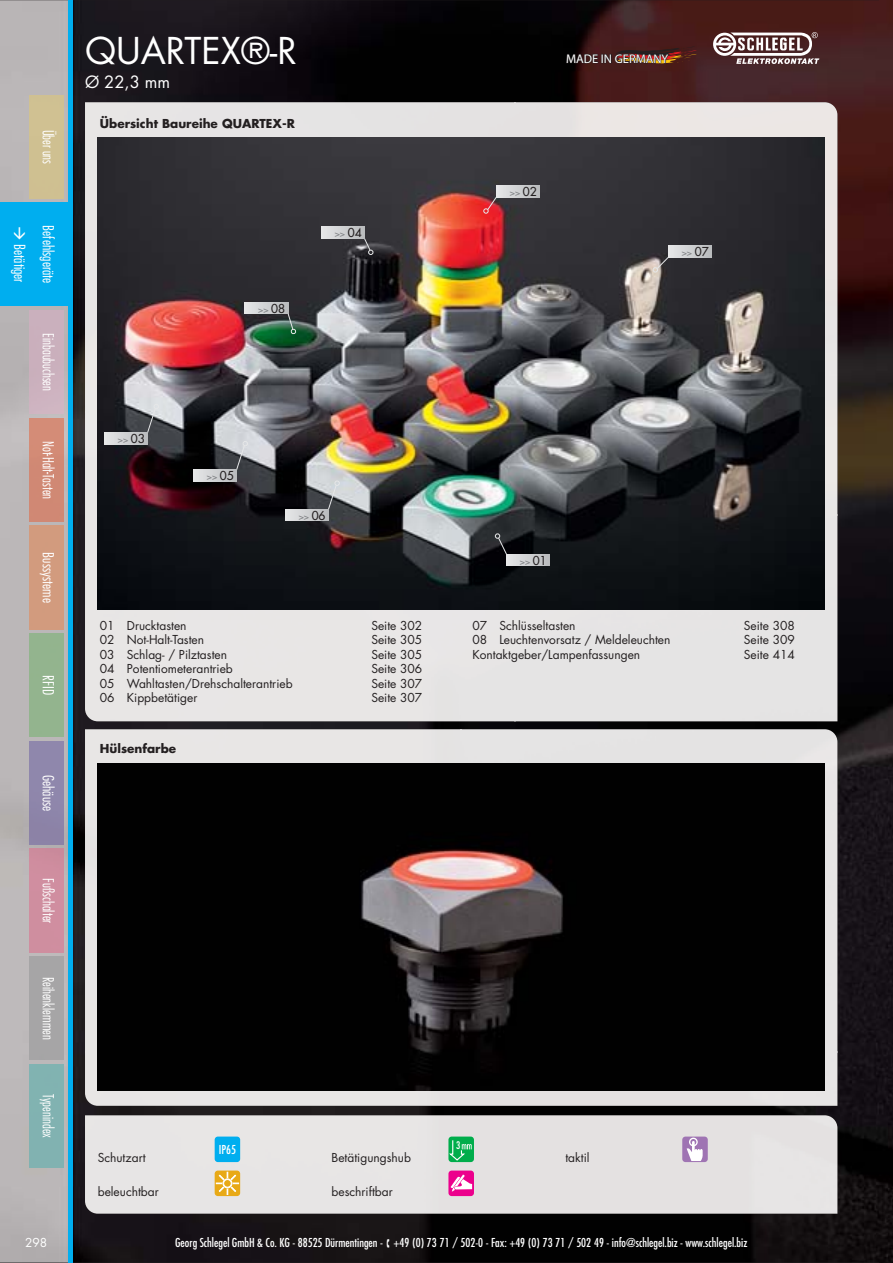
<style>
.page{position:relative;width:893px;height:1263px;background:#fff}
.page>*{position:absolute;margin:0;border:0;box-sizing:border-box;transform-origin:0 0}
.t1{font:36px "Futura Std";color:#fff}
.t2{font:16.5px "Futura Std";color:#fff}
.t3{font:300 condensed 15px "Futura Std";color:#fff;scale:.92 1}
.t4{font:300 condensed 15px/28.8px "Futura Std";color:#fff;text-align:right}
.t5{font:300 condensed 15px "Futura Std";color:#fff;scale:.93 1}
.t6{font:12.6px "Myriad Pro";color:#fff}
.t7{font:12px "Futura Std";color:#231f20}
.t8{font:condensed 12px "Futura Std";color:#fff}
.t9{font:700 12px "Futura Std";color:#231f20}
.t10{font:12px "Futura Std";color:#fff}
.t11{font:condensed 10.2px "Futura Std";color:#fff}
.t12{font:500 9px "Futura Std";color:#808285}
.s1{font-size:12px;color:#231f20}
</style>
<div class="page">
<img style="left:0;top:0;width:893px;height:1263px">
<svg style="left:713px;top:32px;width:106px;height:32px"></svg>
<svg style="left:566px;top:46px;width:135px;height:21px;background:#431f19"></svg>
<div style="left:0;top:203px;width:68px;height:103px;background:#00aeef"></div>
<div style="left:30px;top:957px;width:34px;height:103px;background:#a6a5a6"></div>
<div style="left:30px;top:741px;width:34px;height:104px;background:#8f87ac"></div>
<div style="left:30px;top:1064px;width:34px;height:104px;background:#81b2b1"></div>
<div style="left:30px;top:526px;width:34px;height:103px;background:#d29b7e"></div>
<div style="left:30px;top:310px;width:34px;height:104px;background:#cab0bd"></div>
<div style="left:30px;top:849px;width:34px;height:103px;background:#cf8e9f"></div>
<div style="left:30px;top:418px;width:34px;height:104px;background:#d08974"></div>
<hr style="left:68px;top:0;width:4px;height:1263px;background:#00aeef">
<div style="left:30px;top:95px;width:34px;height:104px;background:#cfc091"></div>
<div style="left:30px;top:634px;width:34px;height:103px;background:#93b48e"></div>
<div style="left:85px;top:102px;width:752px;height:619px;background:#e7e5e5"></div>
<img style="left:98px;top:138px;width:726px;height:471px">
<svg style="left:506px;top:554px;width:44px;height:12px"></svg>
<svg style="left:495px;top:534px;width:13px;height:22px"></svg>
<svg style="left:483px;top:194px;width:16px;height:20px"></svg>
<svg style="left:327px;top:481px;width:13px;height:30px"></svg>
<svg style="left:668px;top:246px;width:44px;height:11px"></svg>
<svg style="left:653px;top:255px;width:17px;height:17px"></svg>
<svg style="left:285px;top:509px;width:44px;height:12px"></svg>
<svg style="left:235px;top:441px;width:13px;height:31px"></svg>
<svg style="left:193px;top:470px;width:44px;height:11px"></svg>
<svg style="left:146px;top:404px;width:13px;height:31px"></svg>
<svg style="left:104px;top:433px;width:44px;height:11px"></svg>
<svg style="left:496px;top:186px;width:44px;height:11px"></svg>
<svg style="left:287px;top:312px;width:9px;height:23px"></svg>
<svg style="left:245px;top:302px;width:43px;height:12px"></svg>
<svg style="left:363px;top:236px;width:10px;height:19px"></svg>
<svg style="left:321px;top:227px;width:44px;height:11px"></svg>
<div style="left:85px;top:729px;width:752px;height:377px;background:#e7e5e5"></div>
<img style="left:98px;top:763px;width:726px;height:328px">
<div style="left:85px;top:1115px;width:752px;height:99px;background:#e7e5e5"></div>
<div style="left:215px;top:1137px;width:25px;height:25px;background:#00aeef;border-radius:3px"></div>
<div style="left:448px;top:1137px;width:26px;height:25px;background:#00ad4b;border-radius:3px"></div>
<svg style="left:447px;top:1140px;width:25px;height:21px"></svg>
<div style="left:682px;top:1137px;width:26px;height:25px;background:#9f74b3;border-radius:3px"></div>
<svg style="left:687px;top:1139px;width:16px;height:22px"></svg>
<div style="left:215px;top:1171px;width:25px;height:25px;background:#e8a917;border-radius:3px"></div>
<svg style="left:216px;top:1172px;width:23px;height:23px"></svg>
<div style="left:448px;top:1171px;width:26px;height:25px;background:#ec008c;border-radius:3px"></div>
<svg style="left:450px;top:1174px;width:22px;height:18px"></svg>
<p class="t3" style="left:55px;top:130px;width:39px;rotate:90deg">Über uns</p>
<p class="t4" style="left:62px;top:225px;width:60px;rotate:90deg">Befehlsgeräte<br>Betätiger</p>
<p class="t3" style="left:55px;top:333px;width:64px;rotate:90deg">Einbaubuchsen</p>
<p class="t3" style="left:55px;top:441px;width:65px;rotate:90deg">Not-Halt-Tasten</p>
<p class="t4" style="left:62px;top:552px;width:52px;rotate:90deg">Bussysteme</p>
<p class="t4" style="left:62px;top:675px;width:21px;rotate:90deg">RFID</p>
<p class="t4" style="left:62px;top:775px;width:38px;rotate:90deg">Gehäuse</p>
<p class="t5" style="left:55px;top:878px;width:50px;rotate:90deg">Fußschalter</p>
<p class="t3" style="left:55px;top:977px;width:70px;rotate:90deg">Reihenklemmen</p>
<p class="t3" style="left:55px;top:1094px;width:49px;rotate:90deg">Typenindex</p>
<h1 class="t1" style="left:85px;top:34px;width:213px">QUARTEX®-R</h1>
<h2 class="t2" style="left:85px;top:74px;width:87px">Ø 22,3 mm</h2>
<p class="t9" style="left:100px;top:118px;width:196px">Übersicht Baureihe QUARTEX-R</p>
<p class="t12" style="left:258px;top:304px;width:28px">&gt;&gt; <span class="s1">08</span></p>
<p class="t12" style="left:335px;top:229px;width:28px">&gt;&gt; <span class="s1">04</span></p>
<p class="t12" style="left:118px;top:435px;width:28px">&gt;&gt; <span class="s1">03</span></p>
<p class="t12" style="left:207px;top:472px;width:28px">&gt;&gt; <span class="s1">05</span></p>
<p class="t12" style="left:299px;top:511px;width:28px">&gt;&gt; <span class="s1">06</span></p>
<p class="t7" style="left:100px;top:620px;width:88px">01 Drucktasten</p>
<p class="t7" style="left:371px;top:620px;width:53px">Seite 302</p>
<p class="t7" style="left:100px;top:634px;width:106px">02 Not-Halt-Tasten</p>
<p class="t7" style="left:371px;top:634px;width:53px">Seite 305</p>
<p class="t7" style="left:100px;top:649px;width:129px">03 Schlag- / Pilztasten</p>
<p class="t7" style="left:371px;top:649px;width:53px">Seite 305</p>
<p class="t7" style="left:100px;top:663px;width:134px">04 Potentiometerantrieb</p>
<p class="t7" style="left:371px;top:663px;width:53px">Seite 306</p>
<p class="t7" style="left:100px;top:678px;width:194px">05 Wahltasten/Drehschalterantrieb</p>
<p class="t7" style="left:371px;top:678px;width:53px">Seite 307</p>
<p class="t7" style="left:100px;top:692px;width:99px">06 Kippbetätiger</p>
<p class="t7" style="left:371px;top:692px;width:53px">Seite 307</p>
<p class="t9" style="left:100px;top:743px;width:78px">Hülsenfarbe</p>
<p class="t7" style="left:98px;top:1152px;width:50px">Schutzart</p>
<p class="t8" style="left:219px;top:1143px;width:19px">IP65</p>
<p class="t7" style="left:332px;top:1152px;width:81px">Betätigungshub</p>
<p class="t7" style="left:98px;top:1186px;width:63px">beleuchtbar</p>
<p class="t7" style="left:332px;top:1186px;width:63px">beschriftbar</p>
<p class="t6" style="left:566px;top:54px;width:104px">MADE IN GERMANY</p>
<p class="t12" style="left:510px;top:188px;width:28px">&gt;&gt; <span class="s1">02</span></p>
<p class="t12" style="left:682px;top:248px;width:28px">&gt;&gt; <span class="s1">07</span></p>
<p class="t12" style="left:520px;top:556px;width:28px">&gt;&gt; <span class="s1">01</span></p>
<p class="t7" style="left:472px;top:620px;width:105px">07 Schlüsseltasten</p>
<p class="t7" style="left:744px;top:620px;width:53px">Seite 308</p>
<p class="t7" style="left:472px;top:634px;width:200px">08 Leuchtenvorsatz / Meldeleuchten</p>
<p class="t7" style="left:744px;top:634px;width:53px">Seite 309</p>
<p class="t7" style="left:472px;top:649px;width:169px">Kontaktgeber/Lampenfassungen</p>
<p class="t7" style="left:744px;top:649px;width:53px">Seite 414</p>
<p class="t11" style="left:456px;top:1140px;width:6px">3</p>
<p class="t7" style="left:565px;top:1152px;width:26px">taktil</p>
<p class="t10" style="left:25px;top:1237px;width:24px">298</p>
<p class="t8" style="left:175px;top:1236px;width:574px">Georg Schlegel GmbH &amp; Co. KG - 88525 Dürmentingen - ▪ +49 (0) 73 71 / 502-0 - Fax: +49 (0) 73 71 / 502 49 - info@schlegel.biz - www.schlegel.biz</p>
</div>
